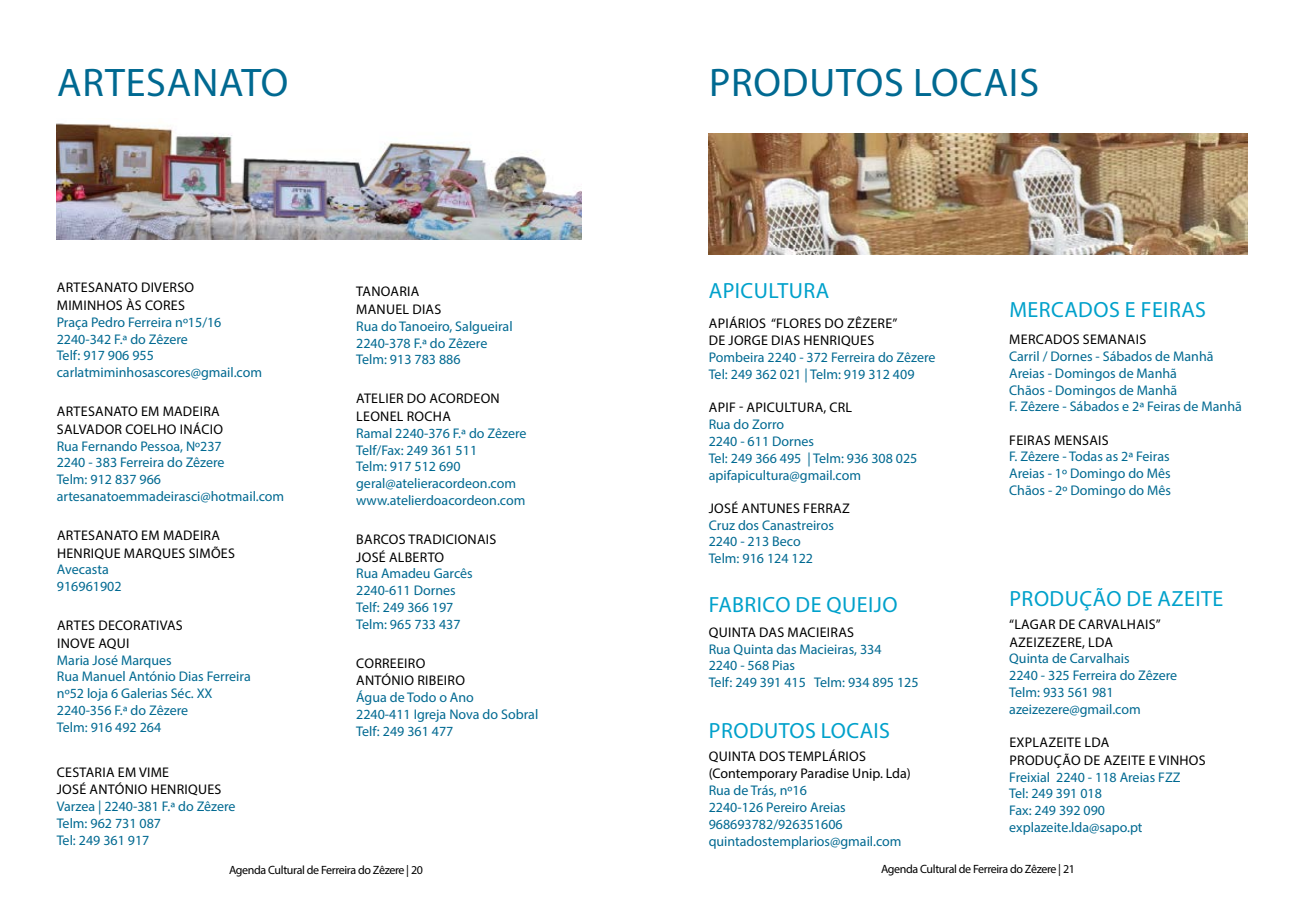
<style>
.page{position:relative;width:1304px;height:908px;background:#fff}
.page>*{position:absolute;margin:0;border:0;box-sizing:border-box;transform-origin:0 0}
.t1{font:40px "Myriad Pro";letter-spacing:.02em;color:#006991}
.t2{font:22px "Myriad Pro";letter-spacing:.02em;color:#00a1cb}
.t3{font:14px/16.8px "Myriad Pro";color:#006991}
.t4{font:14px/17.6px "Myriad Pro";letter-spacing:.02em;color:#000}
.t5{font:14px/16.8px "Myriad Pro";color:#000}
.t6{font:12px "Myriad Pro";letter-spacing:-.03em;color:#000}
</style>
<div class="page">
<img style="left:57px;top:123px;width:524px;height:116px">
<img style="left:709px;top:134px;width:538px;height:120px">
<h1 class="t1" style="left:57px;top:58px;width:233px">ARTESANATO</h1>
<p class="t4" style="left:57px;top:278px;width:130px;text-indent:84px">diverso<br>MIMINHOS ÀS CORES</p>
<p class="t3" style="left:57px;top:313px;width:207px">Praça Pedro Ferreira nº15/16<br>2240-342 F.ª do Zêzere<br>Telf: 917 906 955 carlatmiminhosascores@gmail.com</p>
<p class="t4" style="left:57px;top:278px;width:18px">Artesanato</p>
<p class="t4" style="left:57px;top:402px;width:18px">Artesanato</p>
<p class="t4" style="left:141px;top:402px;width:31px">em Madeira</p>
<p class="t4" style="left:57px;top:420px;width:17px">Salvador</p>
<p class="t4" style="left:125px;top:420px;width:18px">Coelho</p>
<p class="t4" style="left:180px;top:420px;width:13px">Inácio</p>
<p class="t3" style="left:57px;top:437px;width:229px">Rua Fernando Pessoa, Nº237<br>2240 - 383 Ferreira do Zêzere<br>Telm: 912 837 966 artesanatoemmadeirasci@hotmail.com</p>
<p class="t4" style="left:57px;top:526px;width:18px">Artesanato</p>
<p class="t4" style="left:141px;top:526px;width:31px">em Madeira</p>
<p class="t4" style="left:57px;top:543px;width:17px">Henri</p>
<p class="t4" style="left:95px;top:543px;width:40px">que Mar</p>
<p class="t4" style="left:152px;top:543px;width:19px">ques</p>
<p class="t4" style="left:189px;top:543px;width:31px">Simões</p>
<p class="t3" style="left:57px;top:561px;width:66px">Avecasta<br>916961902</p>
<p class="t4" style="left:57px;top:616px;width:74px;text-indent:41px">decorativas<br>INOVE AQUI</p>
<p class="t3" style="left:57px;top:651px;width:195px">Maria José Marques<br>Rua Manuel António Dias Ferreira nº52 loja 6 Galerias Séc. XX<br>2240-356 F.ª do Zêzere<br>Telm: 916 492 264</p>
<p class="t4" style="left:57px;top:616px;width:17px">Artes</p>
<p class="t4" style="left:57px;top:762px;width:17px">Cestaria</p>
<p class="t4" style="left:57px;top:762px;width:166px;text-align:center">em vime<br>JOSÉ ANTÓNIO HENRIQUES</p>
<p class="t3" style="left:57px;top:797px;width:180px">Varzea | 2240-381 F.ª do Zêzere<br>Telm: 962 731 087<br>Tel: 249 361 917</p>
<p class="t4" style="left:356px;top:282px;width:87px">Tanoaria<br>MANUEL DIAS</p>
<p class="t3" style="left:356px;top:317px;width:158px">Rua do Tanoeiro, Salgueiral<br>2240-378 F.ª do Zêzere<br>Telm: 913 783 886</p>
<p class="t4" style="left:356px;top:389px;width:145px">ATELIER DO ACORDEON<br>Leonel</p>
<p class="t4" style="left:407px;top:407px;width:18px">Rocha</p>
<p class="t3" style="left:356px;top:424px;width:172px">Ramal 2240-376 F.ª do Zêzere<br>Telf/Fax: 249 361 511<br>Telm: 917 512 690 geral@atelieracordeon.com www.atelierdoacordeon.com</p>
<p class="t4" style="left:356px;top:530px;width:142px">BARCOS TRADICIONAIS<br>José</p>
<p class="t4" style="left:389px;top:547px;width:18px">Alberto</p>
<p class="t3" style="left:356px;top:565px;width:118px">Rua Amadeu Garcês<br>2240-611 Dornes<br>Telf: 249 366 197<br>Telm: 965 733 437</p>
<p class="t4" style="left:356px;top:653px;width:71px">CORREEIRO<br>António</p>
<p class="t4" style="left:417px;top:671px;width:16px">Ribeiro</p>
<p class="t3" style="left:356px;top:688px;width:184px">Água de Todo o Ano<br>2240-411 Igreja Nova do Sobral<br>Telf: 249 361 477</p>
<h1 class="t1" style="left:709px;top:58px;width:331px">PRODUTOS LOCAIS</h1>
<h2 class="t2" style="left:709px;top:277px;width:122px">APICULTURA</h2>
<p class="t4" style="left:709px;top:314px;width:17px">Apiários</p>
<p class="t4" style="left:771px;top:314px;width:21px">“Flores</p>
<p class="t4" style="left:825px;top:314px;width:39px">do Zêzere</p>
<p class="t4" style="left:892px;top:314px;width:6px">”</p>
<p class="t4" style="left:709px;top:331px;width:35px">de Jorge</p>
<p class="t4" style="left:771px;top:331px;width:50px">Dias Henri</p>
<p class="t4" style="left:841px;top:331px;width:19px">ques</p>
<p class="t3" style="left:709px;top:349px;width:228px">Pombeira 2240 - 372 Ferreira do Zêzere<br>Tel: 249 362 021 | Telm: 919 312 409</p>
<p class="t4" style="left:709px;top:398px;width:56px">APIF - Apicultura</p>
<p class="t4" style="left:823px;top:398px;width:30px">, CRL</p>
<p class="t3" style="left:709px;top:415px;width:210px">Rua do Zorro<br>2240 - 611 Dornes<br>Tel: 249 366 495 | Telm: 936 308 025 apifapicultura@gmail.com</p>
<p class="t4" style="left:709px;top:498px;width:15px">José</p>
<p class="t4" style="left:742px;top:498px;width:18px">Antunes</p>
<p class="t4" style="left:803px;top:498px;width:16px">Ferraz</p>
<p class="t3" style="left:709px;top:516px;width:127px">Cruz dos Canastreiros<br>2240 - 213 Beco<br>Telm: 916 124 122</p>
<h2 class="t2" style="left:709px;top:590px;width:13px">fabrico</h2>
<h2 class="t2" style="left:796px;top:590px;width:59px">de queijo</h2>
<p class="t4" style="left:709px;top:622px;width:9px">Quinta</p>
<p class="t4" style="left:759px;top:622px;width:9px">das</p>
<p class="t4" style="left:788px;top:622px;width:9px">Macieiras</p>
<p class="t3" style="left:709px;top:640px;width:211px">Rua Quinta das Macieiras, 334<br>2240 - 568 Pias<br>Telf: 249 391 415 Telm: 934 895 125</p>
<h2 class="t2" style="left:709px;top:717px;width:27px">Produtos</h2>
<h2 class="t2" style="left:821px;top:717px;width:13px">locais</h2>
<p class="t5" style="left:709px;top:747px;width:204px">QUINTA DOS TEMPLÁRIOS (Contemporary Paradise Unip. Lda)</p>
<p class="t3" style="left:709px;top:781px;width:194px">Rua de Trás, nº16<br>2240-126 Pereiro Areias<br>968693782/926351606 quintadostemplarios@gmail.com</p>
<h2 class="t2" style="left:1009px;top:296px;width:32px">mercados</h2>
<h2 class="t2" style="left:1125px;top:296px;width:83px">E FEIRAS</h2>
<p class="t4" style="left:1009px;top:330px;width:21px">mercados</p>
<p class="t4" style="left:1083px;top:330px;width:35px">semanais</p>
<p class="t3" style="left:1009px;top:347px;width:234px">Carril / Dornes - Sábados de Manhã<br>Areias - Domingos de Manhã<br>Chãos - Domingos de Manhã<br>F. Zêzere - Sábados e 2ª Feiras de Manhã</p>
<p class="t4" style="left:1009px;top:430px;width:101px">FEIRAS MENSAIS</p>
<p class="t3" style="left:1009px;top:448px;width:163px;text-align:justify">F. Zêzere - Todas as 2ª Feiras Areias - 1º Domingo do Mês Chãos - 2º Domingo do Mês</p>
<h2 class="t2" style="left:1009px;top:584px;width:15px">produção</h2>
<h2 class="t2" style="left:1127px;top:584px;width:43px">de azeite</h2>
<p class="t4" style="left:1009px;top:614px;width:22px">“Lagar</p>
<p class="t4" style="left:1059px;top:614px;width:37px">de Carvalhais</p>
<p class="t4" style="left:1156px;top:614px;width:6px">”</p>
<p class="t4" style="left:1009px;top:632px;width:17px">Azeizezere</p>
<p class="t4" style="left:1082px;top:632px;width:23px">, Lda</p>
<p class="t3" style="left:1009px;top:649px;width:169px">Quinta de Carvalhais<br>2240 - 325 Ferreira do Zêzere<br>Telm: 933 561 981 azeizezere@gmail.com</p>
<p class="t4" style="left:1009px;top:733px;width:24px">Explazeite</p>
<p class="t4" style="left:1084px;top:733px;width:17px">Lda</p>
<p class="t4" style="left:1009px;top:750px;width:10px">produção</p>
<p class="t4" style="left:1084px;top:750px;width:28px">de azeite</p>
<p class="t4" style="left:1149px;top:750px;width:19px">e vinhos</p>
<p class="t3" style="left:1009px;top:767px;width:173px">Freixial 2240 - 118 Areias FZZ<br>Tel: 249 391 018<br>Fax: 249 392 090 explazeite.lda@sapo.pt</p>
<p class="t6" style="left:229px;top:861px;width:195px">Agenda Cultural de Ferreira do Zêzere | 20</p>
<p class="t6" style="left:881px;top:861px;width:195px">Agenda Cultural de Ferreira do Zêzere | 21</p>
</div>
